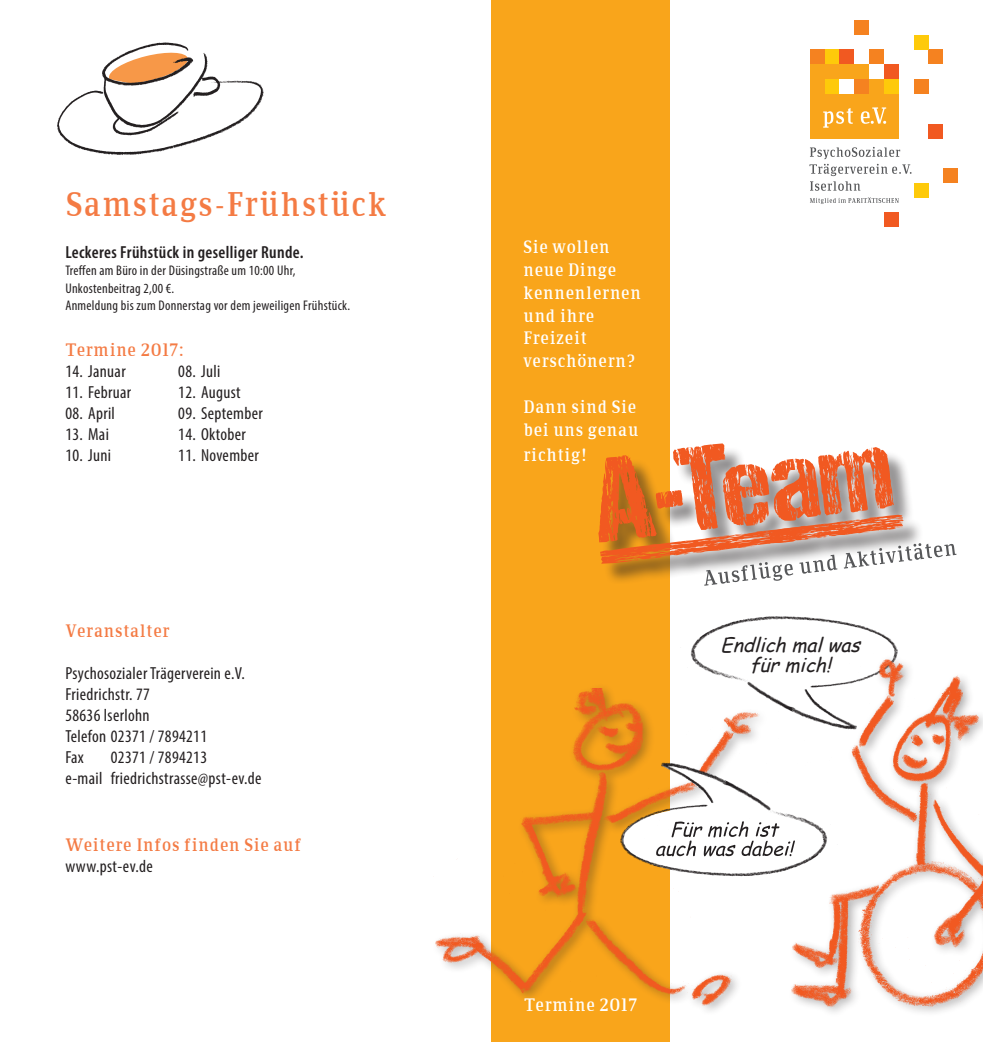
<style>
.page{position:relative;width:983px;height:1042px;background:#fff}
.page>*{position:absolute;margin:0;border:0;box-sizing:border-box;transform-origin:0 0}
.t1{font:33.25px "Communist";color:#f47b44}
.t2{font:italic 19.25px/19.2px "Comic Sans MS";color:#231f20;text-align:center}
.t3{font:condensed 17.5px/21px "Myriad Pro";letter-spacing:.02em;color:#231f20}
.t4{font:17.5px/22.8px "Communist";color:#fff}
.t5{font:17.5px "Communist";color:#f47b44}
.t6{font:600 condensed 17.5px "Myriad Pro";letter-spacing:.02em;color:#231f20}
.t7{font:condensed 14px/17.5px "Myriad Pro";letter-spacing:.02em;color:#231f20}
</style>
<div class="page">
<div style="left:491px;top:0;width:178px;height:1042px;background:#f9a51b"></div>
<img style="left:57px;top:42px;width:207px;height:113px">
<img style="left:669px;top:600px;width:228px;height:105px">
<svg style="left:598px;top:443px;width:358px;height:143px"></svg>
<div style="left:943px;top:168px;width:14px;height:15px;background:#f58220"></div>
<div style="left:809px;top:64px;width:89px;height:74px;background:#f9a51b"></div>
<svg style="left:810px;top:197px;width:88px;height:7px"></svg>
<svg style="left:809px;top:147px;width:102px;height:44px"></svg>
<svg style="left:823px;top:107px;width:62px;height:21px"></svg>
<div style="left:883px;top:212px;width:15px;height:14px;background:#f15921"></div>
<div style="left:913px;top:183px;width:15px;height:15px;background:#feca0a"></div>
<div style="left:928px;top:124px;width:15px;height:14px;background:#f15921"></div>
<div style="left:913px;top:79px;width:15px;height:15px;background:#f58220"></div>
<div style="left:928px;top:49px;width:15px;height:15px;background:#f58220"></div>
<div style="left:913px;top:35px;width:15px;height:14px;background:#feca0a"></div>
<div style="left:868px;top:49px;width:15px;height:15px;background:#f58220"></div>
<div style="left:883px;top:64px;width:15px;height:15px;background:#f15921"></div>
<div style="left:883px;top:79px;width:15px;height:15px;background:#feca0a"></div>
<div style="left:854px;top:79px;width:14px;height:15px;background:#f58220"></div>
<div style="left:824px;top:49px;width:15px;height:15px;background:#feca0a"></div>
<div style="left:824px;top:79px;width:15px;height:15px;background:#feca0a"></div>
<div style="left:839px;top:49px;width:15px;height:15px;background:#f15921"></div>
<div style="left:809px;top:49px;width:15px;height:15px;background:#f58220"></div>
<div style="left:868px;top:64px;width:15px;height:15px;background:#fff"></div>
<div style="left:839px;top:79px;width:15px;height:15px;background:#fff"></div>
<div style="left:854px;top:20px;width:14px;height:15px;background:#f58220"></div>
<img style="left:779px;top:648px;width:203px;height:365px">
<div style="left:431px;top:682px;width:337px;height:335px;background:#231f20;opacity:.4"></div>
<img style="left:431px;top:688px;width:333px;height:327px">
<img style="left:597px;top:751px;width:253px;height:143px">
<svg style="left:621px;top:764px;width:200px;height:112px"></svg>
<h1 class="t1" style="left:65px;top:190px;width:323px">Samstags-Frühstück</h1>
<p class="t6" style="left:65px;top:241px;width:240px">Leckeres Frühstück in geselliger Runde.</p>
<p class="t7" style="left:65px;top:262px;width:286px">Treffen am Büro in der Düsingstraße um 10:00 Uhr,<br>Unkostenbeitrag 2,00 €.<br>Anmeldung bis zum Donnerstag vor dem jeweiligen Frühstück.</p>
<p class="t5" style="left:65px;top:343px;width:120px">Termine 2017:</p>
<p class="t3" style="left:65px;top:361px;width:62px">14. Januar</p>
<p class="t3" style="left:65px;top:382px;width:67px">11. Februar</p>
<p class="t3" style="left:65px;top:403px;width:51px">08. April</p>
<p class="t3" style="left:65px;top:424px;width:45px">13. Mai</p>
<p class="t3" style="left:65px;top:445px;width:47px">10. Juni</p>
<p class="t3" style="left:178px;top:361px;width:44px">08. Juli</p>
<p class="t3" style="left:178px;top:382px;width:64px">12. August</p>
<p class="t3" style="left:178px;top:403px;width:86px">09. September</p>
<p class="t3" style="left:178px;top:424px;width:69px">14. Oktober</p>
<p class="t3" style="left:178px;top:445px;width:82px">11. November</p>
<p class="t5" style="left:65px;top:623px;width:106px">Veranstalter</p>
<p class="t3" style="left:65px;top:663px;width:181px">Psychosozialer Trägerverein e.V.<br>Friedrichstr. 77<br>58636 lserlohn<br>Telefon 02371 / 7894211<br>Fax</p>
<p class="t3" style="left:65px;top:747px;width:198px;text-align:center">02371 / 7894213<br>e-mail friedrichstrasse@pst-ev.de</p>
<p class="t5" style="left:65px;top:838px;width:238px">Weitere Infos finden Sie auf</p>
<p class="t3" style="left:65px;top:856px;width:89px">www.pst-ev.de</p>
<p class="t4" style="left:523px;top:238px;width:120px">Sie wollen neue Dinge kennenlernen und ihre<br>Freizeit verschönern?</p>
<p class="t4" style="left:523px;top:397px;width:117px">Dann sind Sie bei uns genau</p>
<p class="t4" style="left:523px;top:445px;width:65px">richtig!</p>
<p class="t2" style="left:720px;top:635px;width:147px">Endlichmalwas fürmich!</p>
<p class="t4" style="left:524px;top:995px;width:115px">Termine 2017</p>
</div>
